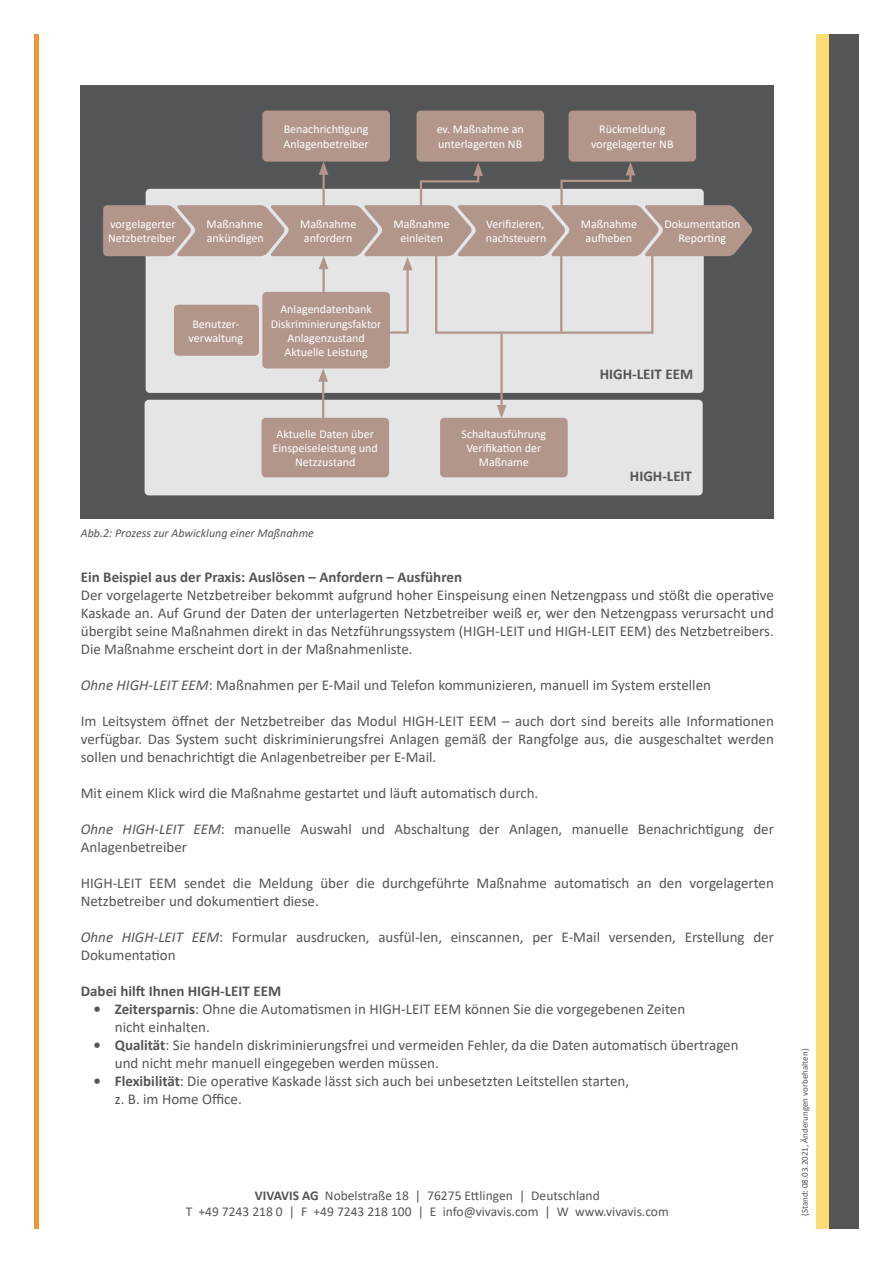
<style>
.page{position:relative;width:893px;height:1263px;background:#fff}
.page>*{position:absolute;margin:0;border:0;box-sizing:border-box;transform-origin:0 0}
.t1{font:15px/18px "Calibri";color:#535557}
.t2{font:700 15px "Calibri";color:#535557}
.t3{font:13.5px/16.2px "Calibri";color:#535557;text-align:center}
.t4{font:12px/14.4px "Calibri";color:#fff;text-align:center}
.t5{font:italic 12px "Calibri";color:#535557}
.t6{font:9px "Calibri";color:#535557}
.s1{font-style:italic}
.s2{font-weight:700}
</style>
<div class="page">
<div style="left:81px;top:85px;width:693px;height:434px;background:#535557"></div>
<hr style="left:34px;top:34px;width:4px;height:1195px;background:#f0943a">
<div style="left:816px;top:34px;width:13px;height:1195px;background:#fadc72"></div>
<div style="left:829px;top:34px;width:30px;height:1195px;background:#535557"></div>
<div style="left:146px;top:189px;width:558px;height:204px;background:#e4e5e4;border-radius:4px"></div>
<div style="left:145px;top:400px;width:558px;height:95px;background:#e4e5e4;border-radius:4px"></div>
<div style="left:262px;top:111px;width:128px;height:51px;background:#b2958b;border-radius:4px"></div>
<div style="left:262px;top:292px;width:128px;height:76px;background:#b2958b;border-radius:4px"></div>
<div style="left:174px;top:305px;width:85px;height:51px;background:#b2958b;border-radius:4px"></div>
<div style="left:416px;top:111px;width:128px;height:51px;background:#b2958b;border-radius:4px"></div>
<div style="left:568px;top:111px;width:128px;height:51px;background:#b2958b;border-radius:4px"></div>
<div style="left:261px;top:418px;width:128px;height:59px;background:#b2958b;border-radius:4px"></div>
<div style="left:440px;top:418px;width:128px;height:59px;background:#b2958b;border-radius:4px"></div>
<hr style="left:322px;top:378px;width:2px;height:43px;background:#b2958b">
<svg style="left:318px;top:368px;width:10px;height:14px"></svg>
<hr style="left:500px;top:332px;width:3px;height:77px;background:#b2958b">
<svg style="left:497px;top:405px;width:9px;height:13px"></svg>
<svg style="left:103px;top:161px;width:649px;height:174px"></svg>
<p class="t4" style="left:284px;top:122px;width:87px;text-align:left">Benachrichtigung<br>Anlagenbetreiber</p>
<p class="t4" style="left:437px;top:122px;width:89px;text-align:left">ev. Maßnahme an unterlagerten NB</p>
<p class="t4" style="left:591px;top:122px;width:84px">Rückmeldung vorgelagerter NB</p>
<p class="t4" style="left:108px;top:216px;width:69px;text-align:left">vorgelagerter<br>Netzbetreiber</p>
<p class="t4" style="left:207px;top:216px;width:59px;text-align:left">Maßnahme ankündigen</p>
<p class="t4" style="left:300px;top:216px;width:58px">Maßnahme anfordern</p>
<p class="t4" style="left:394px;top:216px;width:58px">Maßnahme einleiten</p>
<p class="t4" style="left:486px;top:216px;width:62px;text-align:left">Verifizieren, nachsteuern</p>
<p class="t4" style="left:581px;top:216px;width:58px">Maßnahme aufheben</p>
<p class="t4" style="left:664px;top:216px;width:77px">Dokumentation<br>Reporting</p>
<p class="t4" style="left:189px;top:316px;width:56px">Benutzer&shy;verwaltung</p>
<p class="t4" style="left:271px;top:302px;width:112px">Anlagendatenbank<br>Diskriminierungsfaktor<br>Anlagenzustand<br>Aktuelle Leistung</p>
<p class="t4" style="left:273px;top:426px;width:107px">Aktuelle Daten über<br>Einspeiseleistung und<br>Netzzustand</p>
<p class="t4" style="left:462px;top:426px;width:86px">Schaltausführung<br>Verifikation der<br>Maßname</p>
<p class="t5" style="left:81px;top:525px;width:235px">Abb.2: Prozess zur Abwicklung einer Maßnahme</p>
<p class="t2" style="left:600px;top:363px;width:95px">HIGH-LEIT EEM</p>
<p class="t2" style="left:630px;top:466px;width:64px">HIGH-LEIT</p>
<p class="t2" style="left:81px;top:567px;width:383px">Ein Beispiel aus der Praxis: Auslösen – Anfordern – Ausführen</p>
<p class="t1" style="left:81px;top:586px;width:695px;text-align:justify">Der vorgelagerte Netzbetreiber bekommt aufgrund hoher Einspeisung einen Netzengpass und stößt die operative Kaskade an. Auf Grund der Daten der unterlagerten Netzbetreiber weiß er, wer den Netzengpass verursacht und übergibt seine Maßnahmen direkt in das Netzführungssystem (HIGH-LEIT und HIGH-LEIT EEM) des Netzbetreibers.<br>Die Maßnahme erscheint dort in der Maßnahmenliste.</p>
<p class="t1" style="left:81px;top:676px;width:632px"><span class="s1">Ohne HIGH-LEIT EEM</span>: Maßnahmen per E-Mail und Telefon kommunizieren, manuell im System erstellen</p>
<p class="t1" style="left:81px;top:712px;width:695px;text-align:justify">Im Leitsystem öffnet der Netzbetreiber das Modul HIGH-LEIT EEM – auch dort sind bereits alle Informationen verfügbar. Das System sucht diskriminierungsfrei Anlagen gemäß der Rangfolge aus, die ausgeschaltet werden sollen und benachrichtigt die Anlagenbetreiber per E-Mail.</p>
<p class="t1" style="left:81px;top:784px;width:459px">Mit einem Klick wird die Maßnahme gestartet und läuft automatisch durch.</p>
<p class="t1" style="left:81px;top:820px;width:695px"><span class="s1">Ohne HIGH-LEIT EEM</span>: manuelle Auswahl und Abschaltung der Anlagen, manuelle Benachrichtigung der<br>Anlagenbetreiber</p>
<p class="t1" style="left:81px;top:874px;width:695px">HIGH-LEIT EEM sendet die Meldung über die durchgeführte Maßnahme automatisch an den vorgelagerten<br>Netzbetreiber und dokumentiert diese.</p>
<p class="t1" style="left:81px;top:928px;width:695px"><span class="s1">Ohne HIGH-LEIT EEM</span>: Formular ausdrucken, ausfül-len, einscannen, per E-Mail versenden, Erstellung der<br>Dokumentation</p>
<p class="t2" style="left:81px;top:981px;width:202px">Dabei hilft Ihnen HIGH-LEIT EEM</p>
<p class="t1" style="left:115px;top:1000px;width:572px;text-indent:-21px"><span class="s2">• Zeitersparnis</span>: Ohne die Automatismen in HIGH-LEIT EEM können Sie die vorgegebenen Zeiten nicht einhalten.</p>
<p class="t1" style="left:115px;top:1036px;width:625px;text-indent:-21px"><span class="s2">• Qualität</span>: Sie handeln diskriminierungsfrei und vermeiden Fehler, da die Daten automatisch übertragen und nicht mehr manuell eingegeben werden müssen.</p>
<p class="t1" style="left:115px;top:1072px;width:516px;text-indent:-21px"><span class="s2">• Flexibilität</span>: Die operative Kaskade lässt sich auch bei unbesetzten Leitstellen starten, z. B. im Home Office.</p>
<p class="t3" style="left:186px;top:1187px;width:485px"><span class="s2">VIVAVIS AG</span> Nobelstraße 18 | 76275 Ettlingen | Deutschland<br>T +49 7243 218 0 | F +49 7243 218 100 | E info@vivavis.com | W www.vivavis.com</p>
<p class="t6" style="left:799px;top:1216px;width:169px;rotate:-90deg">(Stand: 08.03.2021, Änderungen vorbehalten)</p>
</div>
